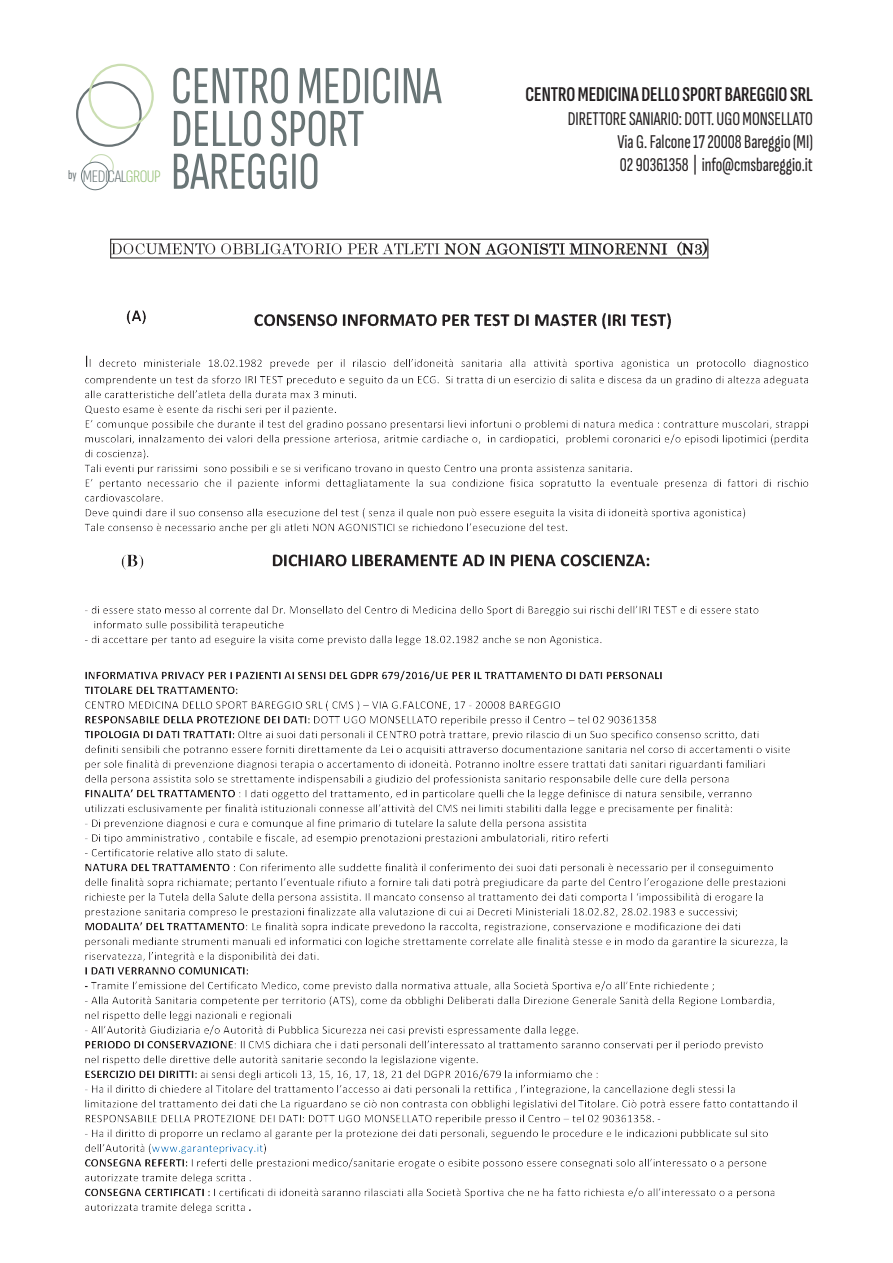
<style>
.page{position:relative;width:893px;height:1263px;background:#fff}
.page>*{position:absolute;margin:0;border:0;box-sizing:border-box;transform-origin:0 0}
.t1{font:600 extra-condensed 21px "Sofia Sans";color:#231f20}
.t2{font:extra-condensed 19.5px/23.4px "Sofia Sans";color:#231f20;text-align:justify}
.t3{font:300 extra-condensed 17.55px "Sofia Sans";letter-spacing:-.025em;color:#697677;scale:1.11 1}
.s1{color:#91be70}
</style>
<div class="page">
<img style="left:84px;top:238px;width:725px;height:975px">
<svg style="left:173px;top:68px;width:115px;height:35px"></svg>
<svg style="left:299px;top:68px;width:21px;height:35px"></svg>
<svg style="left:326px;top:68px;width:34px;height:35px"></svg>
<hr style="left:365px;top:68px;width:3px;height:35px;background:#697576">
<svg style="left:373px;top:68px;width:17px;height:35px"></svg>
<hr style="left:395px;top:68px;width:3px;height:35px;background:#697576">
<svg style="left:404px;top:68px;width:37px;height:35px"></svg>
<svg style="left:174px;top:111px;width:87px;height:35px"></svg>
<svg style="left:271px;top:111px;width:92px;height:35px"></svg>
<svg style="left:174px;top:153px;width:113px;height:36px"></svg>
<svg style="left:292px;top:154px;width:4px;height:35px"></svg>
<svg style="left:301px;top:153px;width:16px;height:36px"></svg>
<div style="left:76px;top:81px;width:66px;height:66px;border:2px solid #6a7476;border-radius:50%"></div>
<div style="left:88px;top:64px;width:66px;height:65px;border:2px solid #cbdeb2;border-radius:50%"></div>
<svg style="left:81px;top:154px;width:32px;height:36px"></svg>
<p class="t3" style="left:68px;top:167px;width:85px"><sup>by</sup> MEDICAL<span class="s1">GROUP</span></p>
<p class="t1" style="left:525px;top:82px;width:289px">CENTRO MEDICINA DELLO SPORT BAREGGIO SRL</p>
<p class="t2" style="left:617px;top:107px;width:197px;text-indent:-50px">DIRETTORE SANIARIO: DOTT. UGO MONSELLATO Via G. Falcone 17 20008 Bareggio (MI)<br>02 90361358 | info@cmsbareggio.it</p>
</div>
